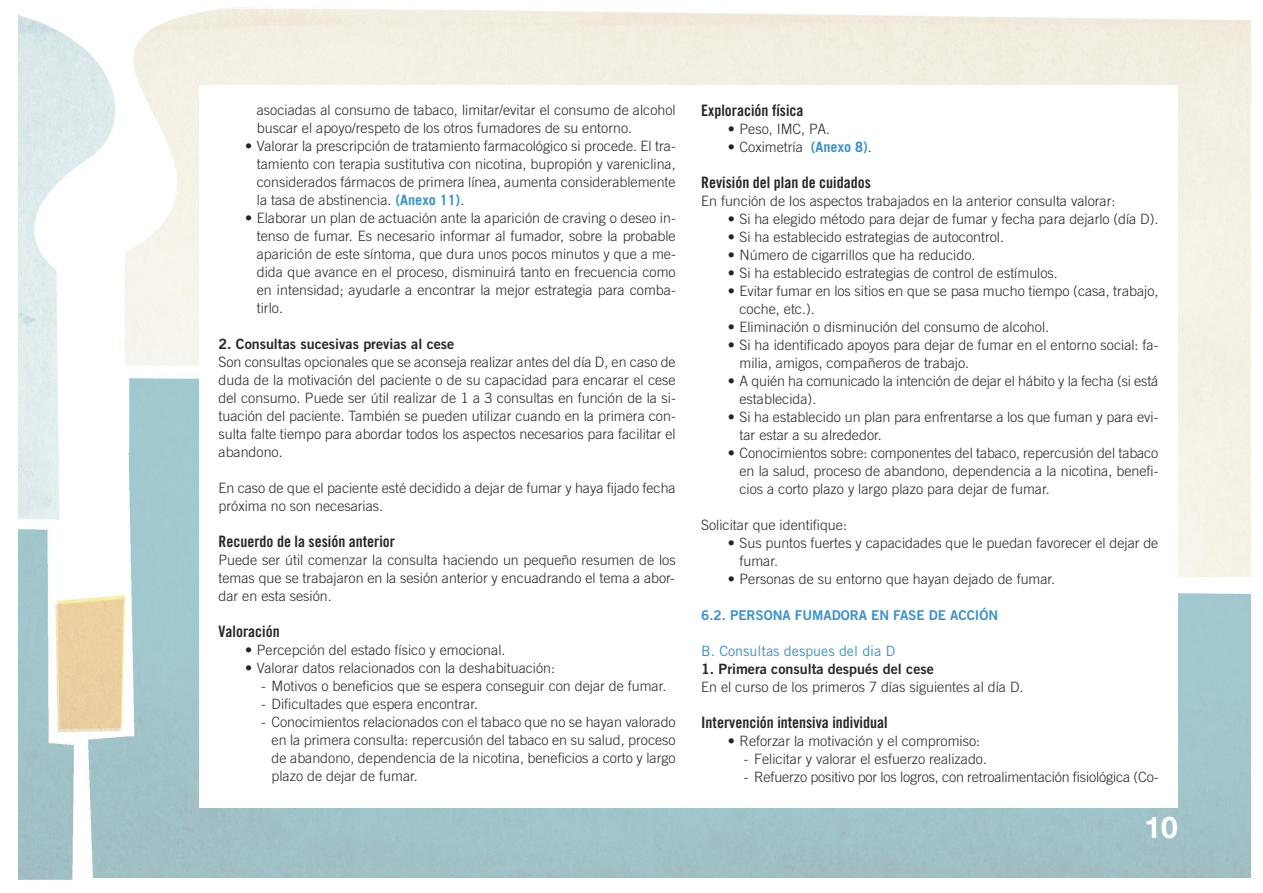
<style>
.page{position:relative;width:1263px;height:893px;background:#fff}
.page>*{position:absolute;margin:0;border:0;box-sizing:border-box;transform-origin:0 0}
.t1{font:700 30px "Helvetica Neue LT Std";color:#fff}
.t2{font:15.75px "Trade Gothic LT Std Bd Cn 20";color:#272627}
.t3{font:300 14.25px/18px "Trade Gothic LT Std";color:#272627}
.t4{font:14.25px "Trade Gothic LT Std Bd 2";color:#272627}
.t5{font:14.25px "Trade Gothic LT Std";color:#3892d2}
.t6{font:13.5px "Trade Gothic LT Std Bd 2";color:#3892d2}
.s1{font-weight:700;color:#3892d2}
</style>
<div class="page">
<img style="left:19px;top:7px;width:1231px;height:873px">
<div style="left:199px;top:85px;width:979px;height:723px;background:#fff"></div>
<p class="t3" style="left:257px;top:102px;width:420px">asociadas al consumo de tabaco, limitar/evitar el consumo de alcohol buscar el apoyo/respeto de los otros fumadores de su entorno.</p>
<p class="t3" style="left:257px;top:138px;width:420px;text-align:justify;text-indent:-12px">• Valorar la prescripción de tratamiento farmacológico si procede. El tra&shy;tamiento con terapia sustitutiva con nicotina, bupropión y vareniclina, considerados fármacos de primera línea, aumenta considerablemente la tasa de abstinencia. <span class="s1">(Anexo 11)</span>.</p>
<p class="t3" style="left:257px;top:210px;width:420px;text-align:justify;text-indent:-12px">• Elaborar un plan de actuación ante la aparición de craving o deseo in&shy;tenso de fumar. Es necesario informar al fumador, sobre la probable aparición de este síntoma, que dura unos pocos minutos y que a me&shy;dida que avance en el proceso, disminuirá tanto en frecuencia como en intensidad; ayudarle a encontrar la mejor estrategia para comba&shy;tirlo.</p>
<p class="t4" style="left:219px;top:339px;width:237px">2. Consultas sucesivas previas al cese</p>
<p class="t3" style="left:219px;top:354px;width:459px;text-align:justify">Son consultas opcionales que se aconseja realizar antes del día D, en caso de duda de la motivación del paciente o de su capacidad para encarar el cese del consumo. Puede ser útil realizar de 1 a 3 consultas en función de la si&shy;tuación del paciente. También se pueden utilizar cuando en la primera con&shy;sulta falte tiempo para abordar todos los aspectos necesarios para facilitar el abandono.</p>
<p class="t3" style="left:219px;top:480px;width:459px">En caso de que el paciente esté decidido a dejar de fumar y haya fijado fecha próxima no son necesarias.</p>
<p class="t2" style="left:219px;top:535px;width:178px">Recuerdo de la sesión anterior</p>
<p class="t3" style="left:219px;top:552px;width:459px;text-align:justify">Puede ser útil comenzar la consulta haciendo un pequeño resumen de los temas que se trabajaron en la sesión anterior y encuadrando el tema a abor&shy;dar en esta sesión.</p>
<p class="t2" style="left:219px;top:625px;width:63px">Valoración</p>
<p class="t3" style="left:245px;top:642px;width:262px">• Percepción del estado físico y emocional.</p>
<p class="t3" style="left:245px;top:660px;width:312px">• Valorar datos relacionados con la deshabituación:</p>
<p class="t3" style="left:261px;top:678px;width:407px">- Motivos o beneficios que se espera conseguir con dejar de fumar.</p>
<p class="t3" style="left:261px;top:696px;width:218px">- Dificultades que espera encontrar.</p>
<p class="t3" style="left:272px;top:714px;width:406px;text-align:justify;text-indent:-10px">- Conocimientos relacionados con el tabaco que no se hayan valorado en la primera consulta: repercusión del tabaco en su salud, proceso de abandono, dependencia de la nicotina, beneficios a corto y largo plazo de dejar de fumar.</p>
<p class="t2" style="left:701px;top:105px;width:104px">Exploración física</p>
<p class="t3" style="left:728px;top:121px;width:104px">• Peso, IMC, PA.</p>
<p class="t3" style="left:728px;top:139px;width:145px">• Coximetría <span class="s1">(Anexo 8)</span>.</p>
<p class="t2" style="left:701px;top:177px;width:171px">Revisión del plan de cuidados</p>
<p class="t3" style="left:701px;top:193px;width:416px">En función de los aspectos trabajados en la anterior consulta valorar:</p>
<p class="t3" style="left:728px;top:211px;width:432px">• Si ha elegido método para dejar de fumar y fecha para dejarlo (día D).</p>
<p class="t3" style="left:728px;top:229px;width:278px">• Si ha establecido estrategias de autocontrol.</p>
<p class="t3" style="left:728px;top:247px;width:249px">• Número de cigarrillos que ha reducido.</p>
<p class="t3" style="left:728px;top:265px;width:332px">• Si ha establecido estrategias de control de estímulos.</p>
<p class="t3" style="left:739px;top:283px;width:420px;text-indent:-12px">• Evitar fumar en los sitios en que se pasa mucho tiempo (casa, trabajo, coche, etc.).</p>
<p class="t3" style="left:728px;top:319px;width:323px">• Eliminación o disminución del consumo de alcohol.</p>
<p class="t3" style="left:739px;top:337px;width:420px;text-indent:-12px">• Si ha identificado apoyos para dejar de fumar en el entorno social: fa&shy;milia, amigos, compañeros de trabajo.</p>
<p class="t3" style="left:739px;top:373px;width:420px;text-indent:-12px">• A quién ha comunicado la intención de dejar el hábito y la fecha (si está establecida).</p>
<p class="t3" style="left:739px;top:409px;width:420px;text-indent:-12px">• Si ha establecido un plan para enfrentarse a los que fuman y para evi&shy;tar estar a su alrededor.</p>
<p class="t3" style="left:739px;top:445px;width:420px;text-align:justify;text-indent:-12px">• Conocimientos sobre: componentes del tabaco, repercusión del tabaco en la salud, proceso de abandono, dependencia a la nicotina, benefi&shy;cios a corto plazo y largo plazo para dejar de fumar.</p>
<p class="t3" style="left:701px;top:517px;width:147px">Solicitar que identifique:</p>
<p class="t3" style="left:739px;top:535px;width:420px;text-indent:-12px">• Sus puntos fuertes y capacidades que le puedan favorecer el dejar de fumar.</p>
<p class="t3" style="left:728px;top:571px;width:329px">• Personas de su entorno que hayan dejado de fumar.</p>
<p class="t6" style="left:701px;top:610px;width:298px">6.2. PERSONA FUMADORA EN FASE DE ACCIÓN</p>
<p class="t5" style="left:701px;top:646px;width:195px">B. Consultas despues del dia D</p>
<p class="t4" style="left:701px;top:664px;width:234px">1. Primera consulta después del cese</p>
<p class="t3" style="left:701px;top:679px;width:324px">En el curso de los primeros 7 días siguientes al día D.</p>
<p class="t2" style="left:701px;top:717px;width:188px">Intervención intensiva individual</p>
<p class="t3" style="left:728px;top:733px;width:254px">• Reforzar la motivación y el compromiso:</p>
<p class="t3" style="left:744px;top:751px;width:245px">- Felicitar y valorar el esfuerzo realizado.</p>
<p class="t3" style="left:744px;top:769px;width:416px">- Refuerzo positivo por los logros, con retroalimentación fisiológica (Co-</p>
<h1 class="t1" style="left:1144px;top:816px;width:35px">10</h1>
</div>
